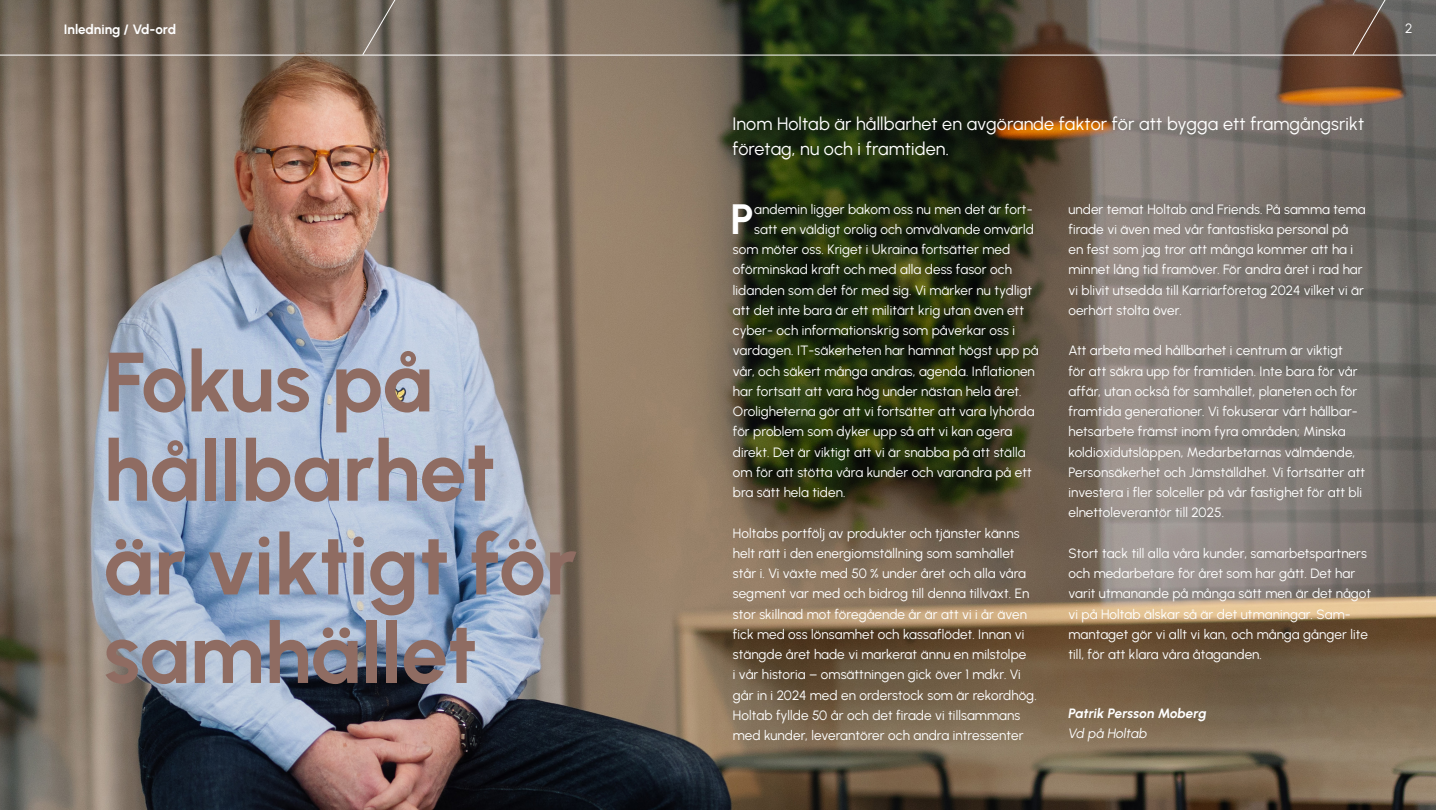
<style>
.page{position:relative;width:1436px;height:810px;background:#fff}
.page>*{position:absolute;margin:0;border:0;box-sizing:border-box;transform-origin:0 0}
.Rubrik_60_65{font:700 84px/88.5px "Urbanist";letter-spacing:-.01em;color:#8f6c62}
.t1{font:700 42.45px "Urbanist";color:#fff}
.Ingress{font:18px/25.5px "Urbanist";letter-spacing:.005em;color:#fff}
.t2{font:13.5px/20.2px "Urbanist";letter-spacing:.005em;color:#fff}
.Ingress-2{font:italic 700 13.5px "Urbanist";color:#fff}
.t3{font:700 13.5px "Urbanist";letter-spacing:-.01em;color:#fff}
.Ingress-3{font:italic 13.5px "Urbanist";color:#fff}
.t4{font:13.5px "Urbanist";color:#fff}
</style>
<div class="page">
<img style="left:0;top:0;width:1436px;height:810px">
<hr style="left:0;top:55px;width:1436px;height:1px;background:#fff">
<svg style="left:362px;top:0;width:38px;height:55px"></svg>
<svg style="left:1352px;top:0;width:38px;height:55px"></svg>
<p class="t3" style="left:64px;top:20px;width:114px">Inledning / Vd-ord</p>
<p class="t4" style="left:1405px;top:19px;width:9px">2</p>
<p class="Rubrik_60_65" style="left:104px;top:334px;width:331px">Fokus på</p>
<p class="Rubrik_60_65" style="left:104px;top:423px;width:394px">hållbarhet</p>
<p class="Rubrik_60_65" style="left:104px;top:517px;width:475px">är viktigt för samhället</p>
<p class="Ingress" style="left:732px;top:110px;width:633px">Inom Holtab är hållbarhet en avgörande faktor för att bygga ett framgångsrikt företag, nu och i framtiden.</p>
<p class="t1" style="left:730px;top:190px;width:25px">P</p>
<p class="t2" style="left:754px;top:199px;width:280px">andemin ligger bakom oss nu men det är fort-</p>
<p class="t2" style="left:754px;top:219px;width:281px">satt en väldigt orolig och omvälvande omvärld</p>
<p class="t2" style="left:733px;top:239px;width:279px">som möter oss. Kriget i Ukraina fortsätter med</p>
<p class="t2" style="left:733px;top:259px;width:281px">oförminskad kraft och med alla dess fasor och</p>
<p class="t2" style="left:733px;top:280px;width:301px">lidanden som det för med sig. Vi märker nu tydligt</p>
<p class="t2" style="left:733px;top:300px;width:293px">att det inte bara är ett militärt krig utan även ett</p>
<p class="t2" style="left:733px;top:320px;width:284px">cyber- och informationskrig som påverkar oss i</p>
<p class="t2" style="left:733px;top:340px;width:307px">vardagen. IT-säkerheten har hamnat högst upp på</p>
<p class="t2" style="left:733px;top:361px;width:303px">vår, och säkert många andras, agenda. Inflationen</p>
<p class="t2" style="left:733px;top:381px;width:290px">har fortsatt att vara hög under nästan hela året.</p>
<p class="t2" style="left:733px;top:401px;width:303px">Oroligheterna gör att vi fortsätter att vara lyhörda</p>
<p class="t2" style="left:733px;top:421px;width:281px">för problem som dyker upp så att vi kan agera</p>
<p class="t2" style="left:733px;top:442px;width:294px">direkt. Det är viktigt att vi är snabba på att ställa</p>
<p class="t2" style="left:733px;top:462px;width:300px">om för att stötta våra kunder och varandra på ett</p>
<p class="t2" style="left:733px;top:482px;width:114px">bra sätt hela tiden.</p>
<p class="t2" style="left:733px;top:523px;width:305px">Holtabs portfölj av produkter och tjänster känns helt rätt i den energiomställning som samhället står i. Vi växte med 50 % under året och alla våra segment var med och bidrog till denna tillväxt. En stor skillnad mot föregående år är att vi i år även fick med oss lönsamhet och kassaflödet. Innan vi stängde året hade vi markerat ännu en milstolpe<br>i vår historia – omsättningen gick över 1 mdkr. Vi går in i 2024 med en orderstock som är rekordhög.</p>
<p class="t2" style="left:733px;top:705px;width:292px">Holtab fyllde 50 år och det firade vi tillsammans med kunder, leverantörer och andra intressenter</p>
<p class="t2" style="left:1068px;top:199px;width:299px">under temat Holtab and Friends. På samma tema firade vi även med vår fantastiska personal på en fest som jag tror att många kommer att ha i minnet lång tid framöver. För andra året i rad har vi blivit utsedda till Karriärföretag 2024 vilket vi är oerhört stolta över.</p>
<p class="t2" style="left:1068px;top:340px;width:298px">Att arbeta med hållbarhet i centrum är viktigt<br>för att säkra upp för framtiden. Inte bara för vår affär, utan också för samhället, planeten och för framtida generationer. Vi fokuserar vårt hållbar&shy;hetsarbete främst inom fyra områden; Minska koldioxidutsläppen, Medarbetarnas välmående, Personsäkerhet och Jämställdhet. Vi fortsätter att investera i fler solceller på vår fastighet för att bli elnettoleverantör till 2025.</p>
<p class="t2" style="left:1068px;top:543px;width:304px">Stort tack till alla våra kunder, samarbetspartners och medarbetare för året som har gått. Det har varit utmanande på många sätt men är det något vi på Holtab älskar så är det utmaningar. Sam&shy;mantaget gör vi allt vi kan, och många gånger lite till, för att klara våra åtaganden.</p>
<p class="Ingress-2" style="left:1068px;top:704px;width:140px">Patrik Persson Moberg</p>
<p class="Ingress-3" style="left:1068px;top:724px;width:80px">Vd på Holtab</p>
</div>
